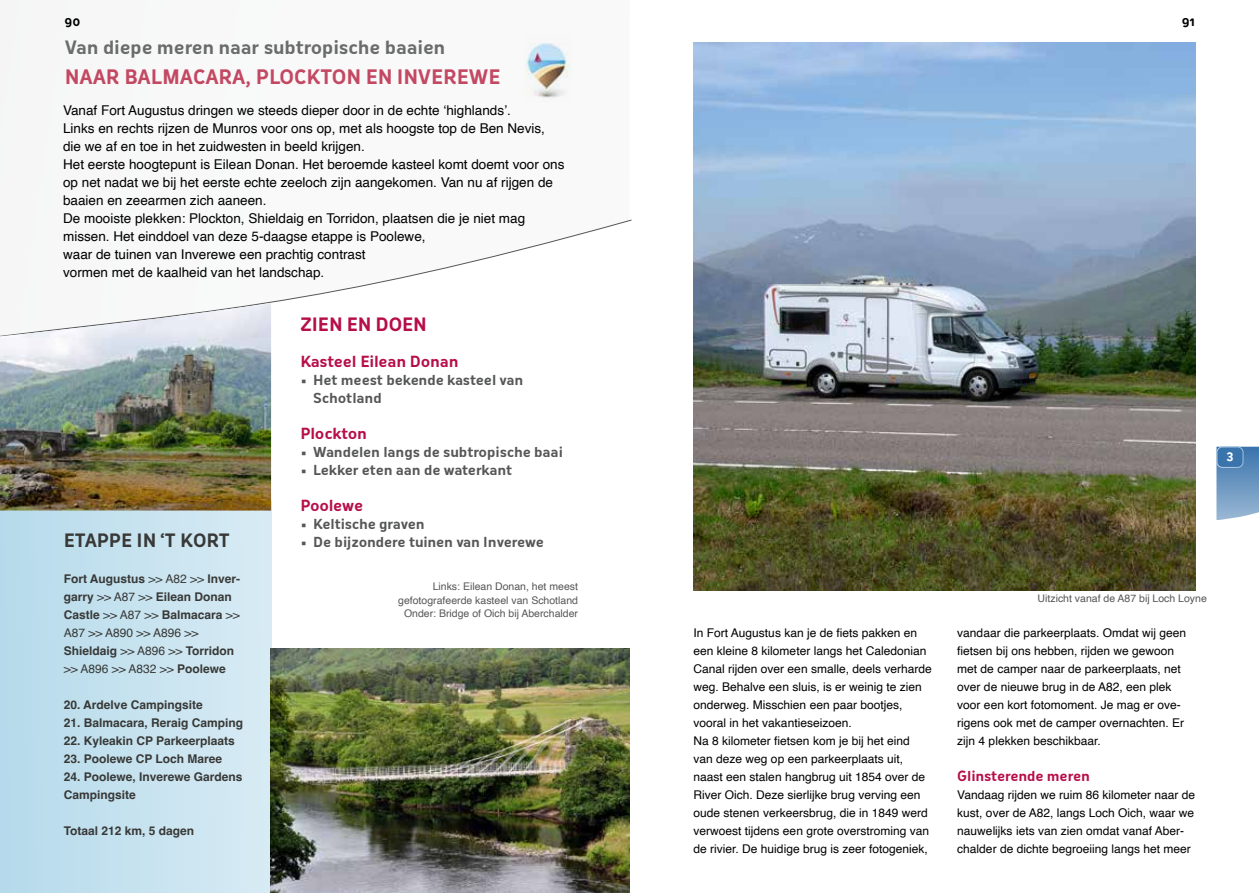
<style>
.page{position:relative;width:1259px;height:893px;background:#fff}
.page>*{position:absolute;margin:0;border:0;box-sizing:border-box;transform-origin:0 0}
.t1{font:700 19.5px "Oceania";color:#c34862}
.t2{font:700 18px "Oceania";letter-spacing:-.01em;color:#6a6b6b}
.t3{font:700 18px "Oceania";letter-spacing:-.005em;color:#383937}
.t4{font:700 18px "Oceania";color:#b60e49}
.t5{font:700 15px "Oceania";letter-spacing:-.01em;color:#b60e49}
.t6{font:13.5px/18px "Helvetica";color:#000}
.t7{font:700 13.5px/18px "Oceania";letter-spacing:-.015em;color:#555756}
.t8{font:700 13.5px "Oceania";letter-spacing:-.015em;color:#b60e49}
.t9{font:12px/18px "Helvetica";color:#000}
.t10{font:700 12px/18px "Helvetica";color:#383937}
.t11{font:700 12px "Oceania";color:#000}
.t12{font:700 12px "Oceania";color:#fff}
.t13{font:10.5px/13.5px "Helvetica";color:#555756;text-align:right}
.s1{font-weight:400}
</style>
<div class="page">
<div style="left:0;top:502px;width:272px;height:391px;background:linear-gradient(to right,#b7dced,#d5e8f0)"></div>
<img style="left:524px;top:42px;width:48px;height:60px">
<svg style="left:262px;top:219px;width:370px;height:84px"></svg>
<img style="left:0;top:303px;width:271px;height:208px">
<img style="left:271px;top:648px;width:358px;height:245px">
<img style="left:693px;top:43px;width:502px;height:547px">
<svg style="left:1216px;top:447px;width:43px;height:73px;background:#789fc6"></svg>
<div style="left:1217px;top:447px;width:26px;height:20px;background:#3a74ac;border-radius:5px"></div>
<div style="left:1216px;top:446px;width:27px;height:22px;border:1px solid #fff;border-radius:5px"></div>
<p class="t11" style="left:65px;top:15px;width:17px">90</p>
<p class="t11" style="left:1181px;top:15px;width:15px">91</p>
<h2 class="t2" style="left:65px;top:37px;width:382px">Van diepe meren naar subtropische baaien</h2>
<h1 class="t1" style="left:65px;top:66px;width:437px">NAAR BALMACARA, PLOCKTON EN INVEREWE</h1>
<p class="t6" style="left:63px;top:101px;width:503px">Vanaf Fort Augustus dringen we steeds dieper door in de echte ‘highlands’.<br>Links en rechts rijzen de Munros voor ons op, met als hoogste top de Ben Nevis, die we af en toe in het zuidwesten in beeld krijgen.<br>Het eerste hoogtepunt is Eilean Donan. Het beroemde kasteel komt doemt voor ons op net nadat we bij het eerste echte zeeloch zijn aangekomen. Van nu af rijgen de baaien en zeearmen zich aaneen.<br>De mooiste plekken: Plockton, Shieldaig en Torridon, plaatsen die je niet mag missen. Het einddoel van deze 5-daagse etappe is Poolewe,<br>waar de tuinen van Inverewe een prachtig contrast<br>vormen met de kaalheid van het landschap.</p>
<h2 class="t4" style="left:300px;top:313px;width:128px">ZIEN EN DOEN</h2>
<p class="t5" style="left:300px;top:352px;width:160px">Kasteel Eilean Donan</p>
<p class="t7" style="left:313px;top:371px;width:212px;text-indent:-13px">• Het meest bekende kasteel van<br>Schotland</p>
<p class="t5" style="left:300px;top:424px;width:68px">Plockton</p>
<p class="t7" style="left:300px;top:443px;width:264px">• Wandelen langs de subtropische baai</p>
<p class="t7" style="left:300px;top:461px;width:213px">• Lekker eten aan de waterkant</p>
<p class="t5" style="left:300px;top:496px;width:64px">Poolewe</p>
<p class="t7" style="left:300px;top:515px;width:126px">• Keltische graven</p>
<p class="t7" style="left:300px;top:533px;width:245px">• De bijzondere tuinen van Inverewe</p>
<h2 class="t3" style="left:64px;top:529px;width:168px">ETAPPE IN ‘T KORT</h2>
<p class="t10" style="left:64px;top:571px;width:178px">Fort Augustus <span class="s1">&gt;&gt; A82 &gt;&gt;</span> Inver&shy;garry <span class="s1">&gt;&gt; A87 &gt;&gt;</span> Eilean Donan<br>Castle <span class="s1">&gt;&gt; A87 &gt;&gt;</span> Balmacara <span class="s1">&gt;&gt;<br>A87 &gt;&gt; A890 &gt;&gt; A896 &gt;&gt;<br></span>Shieldaig <span class="s1">&gt;&gt; A896 &gt;&gt;</span> Torridon <span class="s1">&gt;&gt; A896 &gt;&gt; A832 &gt;&gt;</span> Poolewe</p>
<p class="t10" style="left:64px;top:697px;width:140px">20. Ardelve Campingsite</p>
<p class="t10" style="left:64px;top:715px;width:181px">21. Balmacara, Reraig Camping</p>
<p class="t10" style="left:64px;top:733px;width:173px">22. Kyleakin CP Parkeerplaats</p>
<p class="t10" style="left:64px;top:751px;width:160px">23. Poolewe CP Loch Maree</p>
<p class="t10" style="left:64px;top:769px;width:180px">24. Poolewe, Inverewe Gardens<br>Campingsite</p>
<p class="t10" style="left:64px;top:823px;width:132px">Totaal 212 km, 5 dagen</p>
<p class="t13" style="left:398px;top:580px;width:181px">Links: Eilean Donan, het meest gefotografeerde kasteel van Schotland<br>Onder: Bridge of Oich bij Aberchalder</p>
<p class="t13" style="left:1037px;top:592px;width:171px">Uitzicht vanaf de A87 bij Loch Loyne</p>
<p class="t9" style="left:693px;top:624px;width:240px">In Fort Augustus kan je de fiets pakken en een kleine 8 kilometer langs het Caledonian Canal rijden over een smalle, deels verharde weg. Behalve een sluis, is er weinig te zien onderweg. Misschien een paar bootjes, vooral in het vakantieseizoen.<br>Na 8 kilometer fietsen kom je bij het eind van deze weg op een parkeerplaats uit, naast een stalen hangbrug uit 1854 over de River Oich. Deze sierlijke brug verving een oude stenen verkeersbrug, die in 1849 werd verwoest tijdens een grote overstroming van de rivier. De huidige brug is zeer fotogeniek,</p>
<p class="t9" style="left:957px;top:624px;width:230px">vandaar die parkeerplaats. Omdat wij geen fietsen bij ons hebben, rijden we gewoon met de camper naar de parkeerplaats, net over de nieuwe brug in de A82, een plek voor een kort fotomoment. Je mag er ove&shy;rigens ook met de camper overnachten. Er zijn 4 plekken beschikbaar.</p>
<p class="t8" style="left:957px;top:768px;width:134px">Glinsterende meren</p>
<p class="t9" style="left:957px;top:786px;width:239px">Vandaag rijden we ruim 86 kilometer naar de kust, over de A82, langs Loch Oich, waar we nauwelijks iets van zien omdat vanaf Aber&shy;chalder de dichte begroeiing langs het meer</p>
<p class="t12" style="left:1226px;top:449px;width:9px">3</p>
</div>
